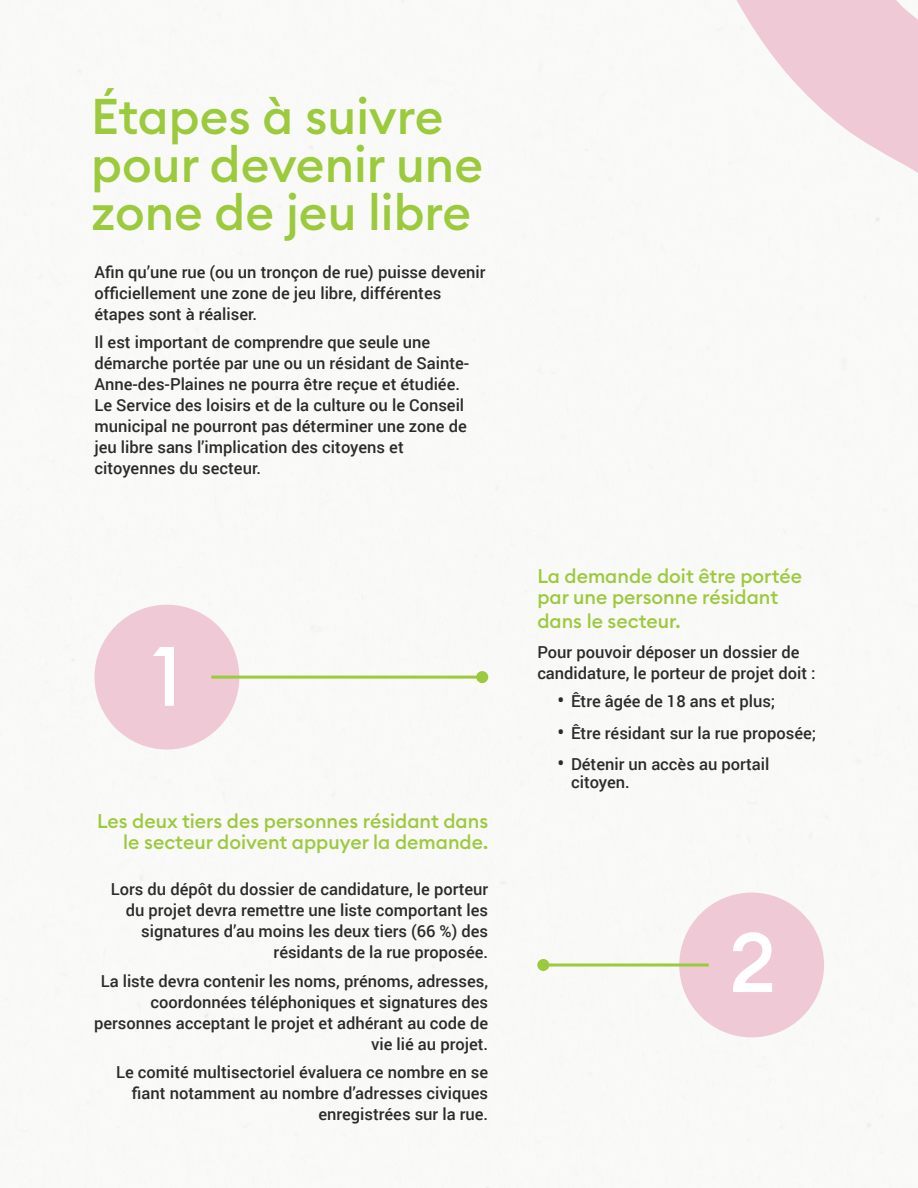
<style>
.page{position:relative;width:918px;height:1188px;background:#f9f9f8}
.page>*{position:absolute;margin:0;border:0;box-sizing:border-box;transform-origin:0 0}
.t1{font:500 82.95px "Euclid Circular B";color:#fff}
.t2{font:500 49.5px/47.8px "Euclid Circular B";color:#9bca3c}
.t3{font:500 19.5px/21px "Euclid Circular B";color:#9bca3c}
.t4{font:500 16.5px/21px "Roboto";color:#2b2b2b}
.s1{font-size:19.5px}
</style>
<div class="page">
<div style="left:95px;top:605px;width:144px;height:145px;background:#efc9d5;border-radius:50%"></div>
<div style="left:679px;top:893px;width:145px;height:144px;background:#efc9d5;border-radius:50%"></div>
<hr style="left:211px;top:676px;width:271px;height:3px;background:#9bca3c">
<div style="left:476px;top:671px;width:12px;height:12px;background:#9bca3c;border-radius:50%"></div>
<hr style="left:543px;top:963px;width:166px;height:3px;background:#9bca3c">
<div style="left:537px;top:959px;width:12px;height:12px;background:#9bca3c;border-radius:50%"></div>
<svg style="left:737px;top:0;width:181px;height:221px"></svg>
<p class="t2" style="left:91px;top:93px;width:393px">Étapes à suivre pour devenir une zone de jeu libre</p>
<p class="t4" style="left:94px;top:261px;width:392px">Afin qu’une rue (ou un tronçon de rue) puisse devenir officiellement une zone de jeu libre, différentes étapes sont à réaliser.</p>
<p class="t4" style="left:94px;top:331px;width:376px">Il est important de comprendre que seule une démarche portée par une ou un résidant de Sainte-Anne-des-Plaines ne pourra être reçue et étudiée.<br>Le Service des loisirs et de la culture ou le Conseil municipal ne pourront pas déterminer une zone de jeu libre sans l’implication des citoyens et citoyennes du secteur.</p>
<p class="t1" style="left:153px;top:623px;width:30px">1</p>
<p class="t3" style="left:97px;top:810px;width:393px;text-align:right">Les deux tiers des personnes résidant dans le secteur doivent appuyer la demande.</p>
<p class="t4" style="left:111px;top:878px;width:379px;text-align:right">Lors du dépôt du dossier de candidature, le porteur du projet devra remettre une liste comportant les signatures d’au moins les deux tiers (66 %) des résidants de la rue proposée.</p>
<p class="t4" style="left:94px;top:970px;width:396px;text-align:right">La liste devra contenir les noms, prénoms, adresses, coordonnées téléphoniques et signatures des personnes acceptant le projet et adhérant au code de vie lié au projet.</p>
<p class="t4" style="left:116px;top:1061px;width:374px;text-align:right">Le comité multisectoriel évaluera ce nombre en se fiant notamment au nombre d’adresses civiques enregistrées sur la rue.</p>
<p class="t3" style="left:537px;top:565px;width:266px">La demande doit être portée par une personne résidant</p>
<p class="t3" style="left:537px;top:610px;width:145px">dans le secteur.</p>
<p class="t4" style="left:537px;top:641px;width:280px">Pour pouvoir déposer un dossier de candidature, le porteur de projet doit :</p>
<p class="t4" style="left:558px;top:690px;width:219px"><span class="s1">•</span> Être âgée de 18 ans et plus;</p>
<p class="t4" style="left:558px;top:722px;width:260px"><span class="s1">•</span> Être résidant sur la rue proposée;</p>
<p class="t4" style="left:571px;top:755px;width:200px;line-height:18px;text-indent:-14px"><span class="s1">•</span> Détenir un accès au portail citoyen.</p>
<p class="t1" style="left:729px;top:909px;width:48px">2</p>
</div>
